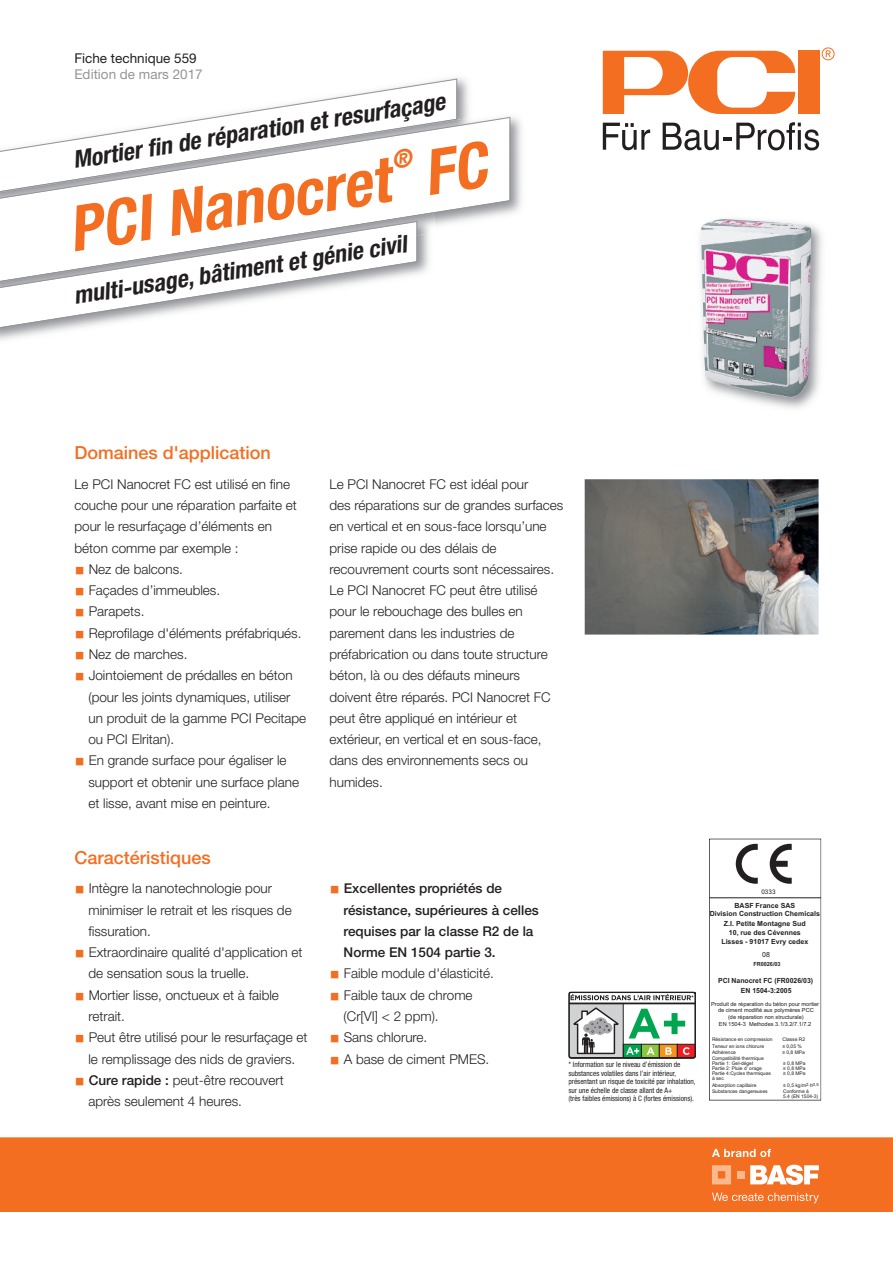
<style>
.page{position:relative;width:893px;height:1263px;background:#fff}
.page>*{position:absolute;margin:0;border:0;box-sizing:border-box;transform-origin:0 0}
.t1{font:italic 700 condensed 63px "Helvetica Neue LT Pro";color:#f36e21}
.t2{font:italic 700 condensed 24px "Helvetica Neue LT Pro";color:#231f20}
.t3{font:500 18px "Helvetica Neue LT Pro";color:#f36e21}
.t4{font:300 13.5px/21.3px "Helvetica Neue LT Pro";color:#231f20}
.t5{font:500 13.5px/21.3px "Helvetica Neue LT Pro";color:#231f20}
.t6{font:13.5px "Helvetica Neue LT Pro";color:#231f20}
.t7{font:13.5px "Helvetica Neue LT Pro";color:#939598}
.t8{font:condensed 7.5px/8.6px "Helvetica Neue LT Pro";letter-spacing:.005em;color:#231f20}
.t9{font:700 7.05px/9px "Arial";color:#231f20;text-align:center}
.t10{font:7.05px "Arial";color:#231f20}
.t11{font:6.3px "Arial";color:#231f20}
.t12{font:5.7px/6.8px "Arial";color:#231f20;text-align:center}
.t13{font:700 5.7px "Arial";color:#231f20}
.t14{font:4.95px/4.9px "Arial";color:#231f20}
.s1{font-family:"Li Gothic Med";font-weight:400;font-size:10.5px;color:#f36e21}
.s2{font-weight:500}
.s3{font-size:4.2px}
</style>
<div class="page">
<div style="left:798px;top:51px;width:21px;height:63px;background:#f36e21"></div>
<svg style="left:603px;top:51px;width:192px;height:63px"></svg>
<svg style="left:603px;top:123px;width:47px;height:27px"></svg>
<svg style="left:663px;top:122px;width:156px;height:28px"></svg>
<svg style="left:822px;top:47px;width:13px;height:13px"></svg>
<img style="left:457px;top:78px;width:12px;height:31px">
<svg style="left:261px;top:78px;width:196px;height:31px"></svg>
<img style="left:218px;top:109px;width:304px;height:104px">
<svg style="left:1px;top:117px;width:510px;height:109px"></svg>
<img style="left:700px;top:218px;width:122px;height:190px">
<img style="left:701px;top:219px;width:110px;height:179px">
<div style="left:0;top:1137px;width:893px;height:75px;background:#f36e21"></div>
<svg style="left:712px;top:1165px;width:19px;height:19px"></svg>
<div style="left:737px;top:1171px;width:7px;height:7px;background:#fab98c"></div>
<svg style="left:750px;top:1165px;width:69px;height:20px"></svg>
<svg style="left:712px;top:1192px;width:107px;height:11px"></svg>
<svg style="left:712px;top:1149px;width:59px;height:8px"></svg>
<hr style="left:709px;top:897px;width:112px;height:1px;background:#231f20">
<svg style="left:736px;top:844px;width:22px;height:40px"></svg>
<svg style="left:770px;top:844px;width:22px;height:40px"></svg>
<img style="left:1px;top:212px;width:433px;height:65px">
<svg style="left:1px;top:221px;width:417px;height:109px"></svg>
<img style="left:585px;top:479px;width:234px;height:155px">
<svg style="left:568px;top:992px;width:128px;height:67px"></svg>
<svg style="left:394px;top:147px;width:19px;height:22px"></svg>
<svg style="left:430px;top:139px;width:59px;height:56px"></svg>
<p class="t6" style="left:74px;top:53px;width:124px">Fiche technique 559</p>
<p class="t7" style="left:74px;top:69px;width:130px">Edition de mars 2017</p>
<h2 class="t2" style="left:72px;top:151px;width:378px;rotate:-9deg">Mortier fi n de réparation et resurfaçage</h2>
<h1 class="t1" style="left:65px;top:207px;width:326px;rotate:-9deg">PCI Nanocret</h1>
<h2 class="t2" style="left:72px;top:287px;width:338px;rotate:-9deg">multi-usage, bâtiment et génie civil</h2>
<h3 class="t3" style="left:74px;top:446px;width:198px">Domaines d'application</h3>
<p class="t4" style="left:74px;top:475px;width:224px">Le PCI Nanocret FC est utilisé en fine couche pour une réparation parfaite et pour le resurfaçage d’éléments en béton comme par exemple :</p>
<p class="t4" style="left:74px;top:560px;width:110px"><span class="s1">■</span> Nez de balcons.</p>
<p class="t4" style="left:74px;top:581px;width:147px"><span class="s1">■</span> Façades d’immeubles.</p>
<p class="t4" style="left:74px;top:602px;width:72px"><span class="s1">■</span> Parapets.</p>
<p class="t4" style="left:74px;top:623px;width:229px"><span class="s1">■</span> Reprofilage d'éléments préfabriqués.</p>
<p class="t4" style="left:74px;top:645px;width:115px"><span class="s1">■</span> Nez de marches.</p>
<p class="t4" style="left:88px;top:666px;width:219px;text-indent:-14px"><span class="s1">■</span> Jointoiement de prédalles en béton (pour les joints dynamiques, utiliser un produit de la gamme PCI Pecitape ou PCI Elritan).</p>
<p class="t4" style="left:88px;top:751px;width:212px;text-indent:-14px"><span class="s1">■</span> En grande surface pour égaliser le support et obtenir une surface plane et lisse, avant mise en peinture.</p>
<h3 class="t3" style="left:74px;top:851px;width:138px">Caractéristiques</h3>
<p class="t4" style="left:88px;top:879px;width:205px;text-indent:-14px"><span class="s1">■</span> Intègre la nanotechnologie pour minimiser le retrait et les risques de fissuration.</p>
<p class="t4" style="left:88px;top:943px;width:216px;text-indent:-14px"><span class="s1">■</span> Extraordinaire qualité d'application et de sensation sous la truelle.</p>
<p class="t4" style="left:88px;top:985px;width:192px;text-indent:-14px"><span class="s1">■</span> Mortier lisse, onctueux et à faible retrait.</p>
<p class="t4" style="left:74px;top:1028px;width:235px;text-align:center"><span class="s1">■</span> Peut être utilisé pour le resurfaçage et le remplissage des nids de graviers.</p>
<p class="t4" style="left:88px;top:1070px;width:197px;text-indent:-14px"><span class="s1">■</span> <span class="s2">Cure rapide :</span> peut-être recouvert après seulement 4 heures.</p>
<p class="t4" style="left:330px;top:475px;width:235px">Le PCI Nanocret FC est idéal pour<br>des réparations sur de grandes surfaces en vertical et en sous-face lorsqu’une prise rapide ou des délais de recouvrement courts sont nécessaires.<br>Le PCI Nanocret FC peut être utilisé pour le rebouchage des bulles en parement dans les industries de préfabrication ou dans toute structure béton, là ou des défauts mineurs doivent être réparés. PCI Nanocret FC peut être appliqué en intérieur et extérieur, en vertical et en sous-face, dans des environnements secs ou humides.</p>
<p class="t5" style="left:344px;top:879px;width:197px;text-indent:-14px"><span class="s1">■</span> Excellentes propriétés de résistance, supérieures à celles requises par la classe R2 de la<br>Norme EN 1504 partie 3.</p>
<p class="t4" style="left:330px;top:964px;width:166px"><span class="s1">■</span> Faible module d'élasticité.</p>
<p class="t4" style="left:344px;top:985px;width:131px;text-indent:-14px"><span class="s1">■</span> Faible taux de chrome (Cr[VI] &lt; 2 ppm).</p>
<p class="t4" style="left:330px;top:1028px;width:99px"><span class="s1">■</span> Sans chlorure.</p>
<p class="t4" style="left:330px;top:1049px;width:161px"><span class="s1">■</span> A base de ciment PMES.</p>
<p class="t8" style="left:568px;top:1061px;width:129px">* Information sur le niveau d’émission de substances volatiles dans l’air intérieur, présentant un risque de toxicité par inhalation, sur une échelle de classe allant de A+<br>(très faibles émissions) à C (fortes émissions).</p>
<p class="t11" style="left:761px;top:887px;width:16px">0333</p>
<p class="t9" style="left:710px;top:901px;width:112px">BASF France SAS<br>Division Construction Chemicals<br>Z.I. Petite Montagne Sud<br>10, rue des Cévennes<br>Lisses - 91017 Evry cedex</p>
<p class="t13" style="left:753px;top:960px;width:29px">FR0026/03</p>
<p class="t9" style="left:718px;top:976px;width:97px">PCI Nanocret FC (FR0026/03)</p>
<p class="t10" style="left:762px;top:949px;width:9px">08</p>
<p class="t9" style="left:741px;top:986px;width:52px">EN 1504-3:2005</p>
<p class="t12" style="left:711px;top:1000px;width:110px">Produit de réparation du béton pour mortier de ciment modifié aux polymères PCC<br>(de réparation non structurale)<br>EN 1504-3 Methodes 3.1/3.2/7.1/7.2</p>
<p class="t14" style="left:712px;top:1037px;width:62px">Résistance en compression</p>
<p class="t14" style="left:782px;top:1037px;width:24px">Classe R2</p>
<p class="t14" style="left:712px;top:1043px;width:54px">Teneur en ions chlorure</p>
<p class="t14" style="left:782px;top:1043px;width:21px">≤ 0,05 %</p>
<p class="t14" style="left:712px;top:1050px;width:25px">Adhérence</p>
<p class="t14" style="left:782px;top:1050px;width:24px">≥ 0,8 MPa</p>
<p class="t14" style="left:712px;top:1056px;width:53px">Compatibilité thermique<br>Partie 1: Gel-dégel</p>
<p class="t14" style="left:783px;top:1061px;width:24px">≥ 0,8 MPa</p>
<p class="t14" style="left:712px;top:1066px;width:51px">Partie 2: Pluie d’ orage</p>
<p class="t14" style="left:783px;top:1066px;width:24px">≥ 0,8 MPa</p>
<p class="t14" style="left:712px;top:1071px;width:60px">Partie 4:Cycles thermiques</p>
<p class="t14" style="left:783px;top:1071px;width:24px">≥ 0,8 MPa</p>
<p class="t14" style="left:712px;top:1075px;width:46px;line-height:6.3px">à sec<br>Absorption capillaire</p>
<p class="t14" style="left:783px;top:1082px;width:37px">≤ 0,5 kg/m<span class="s3">2</span>·h<span class="s3">0,5</span></p>
<p class="t14" style="left:712px;top:1088px;width:57px">Substances dangereuses</p>
<p class="t14" style="left:783px;top:1088px;width:37px">Conforme à<br>5.4 (EN 1504-3)</p>
</div>
